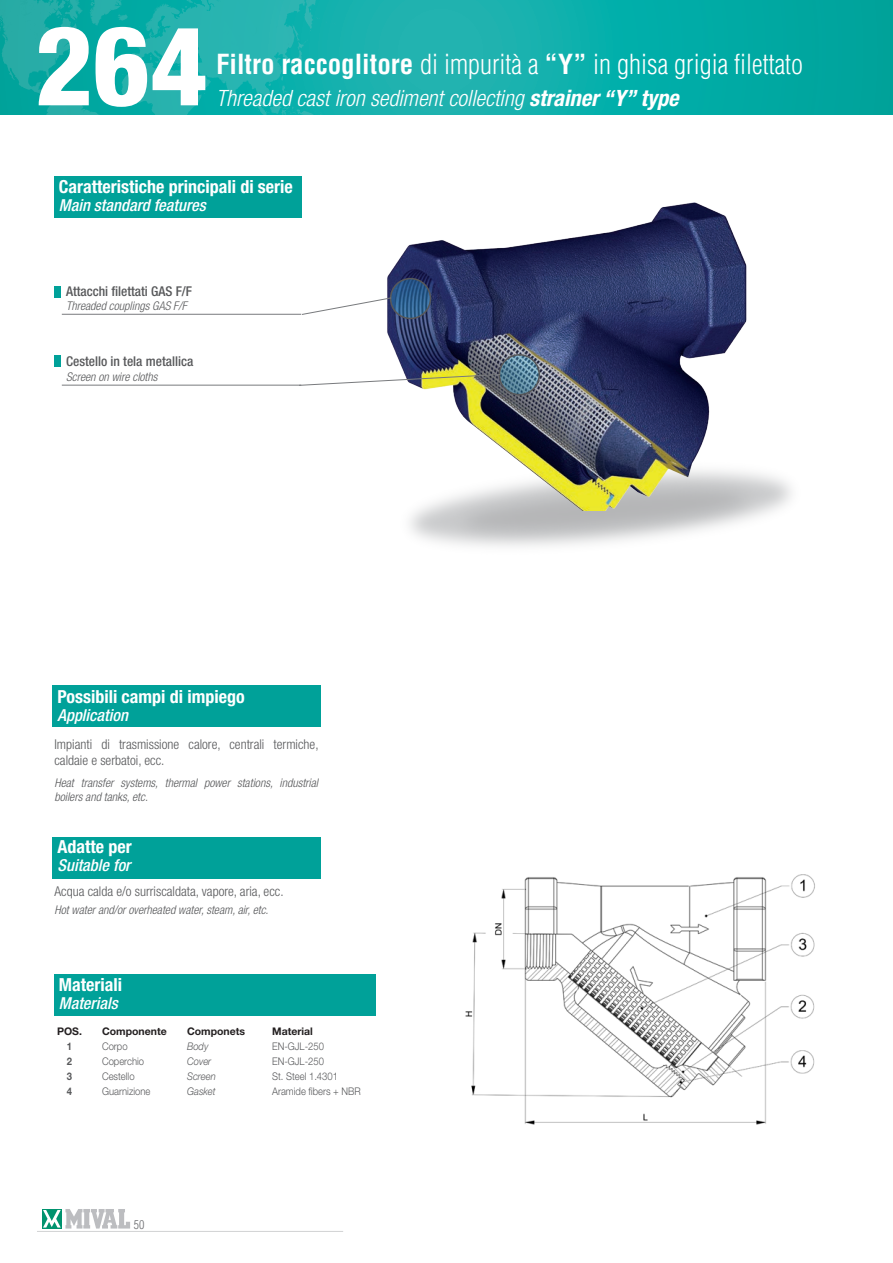
<style>
.page{position:relative;width:893px;height:1263px;background:#fff}
.page>*{position:absolute;margin:0;border:0;box-sizing:border-box;transform-origin:0 0}
.t1{font:800 condensed 110.85px "Helvetica Neue";color:#fff}
.t2{font:300 condensed 27px "Helvetica";color:#fff}
.t3{font:italic 300 condensed 22.5px "Helvetica Neue";color:#fff}
.t4{font:700 condensed 18px "Helvetica Neue";color:#fff}
.t5{font:italic 500 condensed 16.5px "Helvetica Neue";color:#fff}
.t6{font:300 condensed 13.5px/16.2px "Helvetica Neue";color:#57585a}
.t7{font:500 condensed 13.5px "Helvetica Neue";color:#57585a}
.t8{font:italic 300 condensed 12px/14.4px "Helvetica Neue";color:#57585a}
.t9{font:300 condensed 12px "Helvetica";color:#6c6d70}
.t10{font:300 10.5px "Helvetica Neue";color:#57585a;scale:.9 1}
.t11{font:700 10.5px "Helvetica Neue";color:#231f20}
.t12{font:italic 300 10.5px "Helvetica Neue";color:#57585a;scale:.9 1}
.t13{font:700 10.5px "Helvetica Neue";color:#57585a;scale:.9 1}
.s1{font-weight:700}
</style>
<div class="page">
<svg style="left:0;top:0;width:893px;height:115px;background:#0dada8"></svg>
<svg style="left:35px;top:0;width:238px;height:115px;background:#16aea9"></svg>
<hr style="left:37px;top:1231px;width:306px;height:1px;background:#d1d2d4">
<div style="left:42px;top:1209px;width:20px;height:19px;background:#00936e"></div>
<svg style="left:43px;top:1209px;width:87px;height:19px"></svg>
<img style="left:410px;top:473px;width:382px;height:74px">
<img style="left:387px;top:202px;width:366px;height:308px">
<div style="left:54px;top:974px;width:322px;height:42px;background:#00a199"></div>
<img style="left:465px;top:874px;width:350px;height:251px">
<div style="left:54px;top:177px;width:248px;height:41px;background:#00a199"></div>
<hr style="left:62px;top:385px;width:239px;height:1px;background:#787a7d">
<div style="left:54px;top:356px;width:6px;height:11px;background:#00a199"></div>
<hr style="left:62px;top:314px;width:239px;height:1px;background:#787a7d">
<div style="left:54px;top:286px;width:6px;height:11px;background:#00a199"></div>
<div style="left:53px;top:685px;width:268px;height:42px;background:#00a199"></div>
<div style="left:53px;top:837px;width:268px;height:41px;background:#00a199"></div>
<svg style="left:499px;top:355px;width:40px;height:40px"></svg>
<div style="left:499px;top:354px;width:41px;height:41px;border:2px solid #57585a;border-radius:50%"></div>
<svg style="left:391px;top:279px;width:39px;height:39px"></svg>
<div style="left:390px;top:278px;width:41px;height:41px;border:2px solid #57585a;border-radius:50%"></div>
<svg style="left:299px;top:374px;width:202px;height:12px"></svg>
<svg style="left:301px;top:297px;width:91px;height:18px"></svg>
<p class="t1" style="left:35px;top:-3px;width:174px">264</p>
<p class="t2" style="left:216px;top:48px;width:589px"><span class="s1">Filtro raccoglitore</span> di impurità a <span class="s1">“Y”</span> in ghisa grigia filettato</p>
<p class="t3" style="left:216px;top:85px;width:464px">Threaded cast iron sediment collecting <span class="s1">strainer “Y” type</span></p>
<p class="t4" style="left:59px;top:176px;width:236px">Caratteristiche principali di serie</p>
<p class="t5" style="left:59px;top:196px;width:149px">Main standard features</p>
<p class="t7" style="left:66px;top:283px;width:128px">Attacchi filettati GAS F/F</p>
<p class="t8" style="left:66px;top:298px;width:122px">Threaded couplings GAS F/F</p>
<p class="t7" style="left:66px;top:353px;width:129px">Cestello in tela metallica</p>
<p class="t8" style="left:66px;top:369px;width:93px">Screen on wire cloths</p>
<p class="t4" style="left:58px;top:685px;width:189px">Possibili campi di impiego</p>
<p class="t5" style="left:58px;top:705px;width:72px">Application</p>
<p class="t6" style="left:54px;top:735px;width:266px">Impianti di trasmissione calore, centrali termiche, caldaie e serbatoi, ecc.</p>
<p class="t8" style="left:54px;top:775px;width:265px">Heat transfer systems, thermal power stations, industrial boilers and tanks, etc.</p>
<p class="t4" style="left:58px;top:836px;width:76px">Adatte per</p>
<p class="t5" style="left:58px;top:856px;width:75px">Suitable for</p>
<p class="t6" style="left:54px;top:883px;width:231px">Acqua calda e/o surriscaldata, vapore, aria, ecc.</p>
<p class="t8" style="left:54px;top:902px;width:216px">Hot water and/or overheated water, steam, air, etc.</p>
<p class="t4" style="left:59px;top:974px;width:65px">Materiali</p>
<p class="t5" style="left:59px;top:993px;width:60px">Materials</p>
<p class="t11" style="left:57px;top:1025px;width:26px">POS.</p>
<p class="t11" style="left:102px;top:1025px;width:66px">Componente</p>
<p class="t11" style="left:187px;top:1025px;width:60px">Componets</p>
<p class="t11" style="left:272px;top:1025px;width:42px">Material</p>
<p class="t13" style="left:67px;top:1040px;width:7px">1</p>
<p class="t10" style="left:102px;top:1040px;width:30px">Corpo</p>
<p class="t12" style="left:187px;top:1040px;width:25px">Body</p>
<p class="t10" style="left:272px;top:1040px;width:59px">EN-GJL-250</p>
<p class="t13" style="left:67px;top:1054px;width:7px">2</p>
<p class="t10" style="left:102px;top:1055px;width:48px">Coperchio</p>
<p class="t12" style="left:187px;top:1055px;width:28px">Cover</p>
<p class="t10" style="left:272px;top:1055px;width:59px">EN-GJL-250</p>
<p class="t13" style="left:67px;top:1069px;width:7px">3</p>
<p class="t10" style="left:102px;top:1069px;width:38px">Cestello</p>
<p class="t12" style="left:187px;top:1070px;width:33px">Screen</p>
<p class="t10" style="left:272px;top:1069px;width:75px">St. Steel 1.4301</p>
<p class="t13" style="left:67px;top:1084px;width:7px">4</p>
<p class="t10" style="left:102px;top:1084px;width:55px">Guarnizione</p>
<p class="t12" style="left:187px;top:1085px;width:33px">Gasket</p>
<p class="t10" style="left:272px;top:1084px;width:100px">Aramide fibers + NBR</p>
<p class="t9" style="left:134px;top:1217px;width:12px">50</p>
</div>
